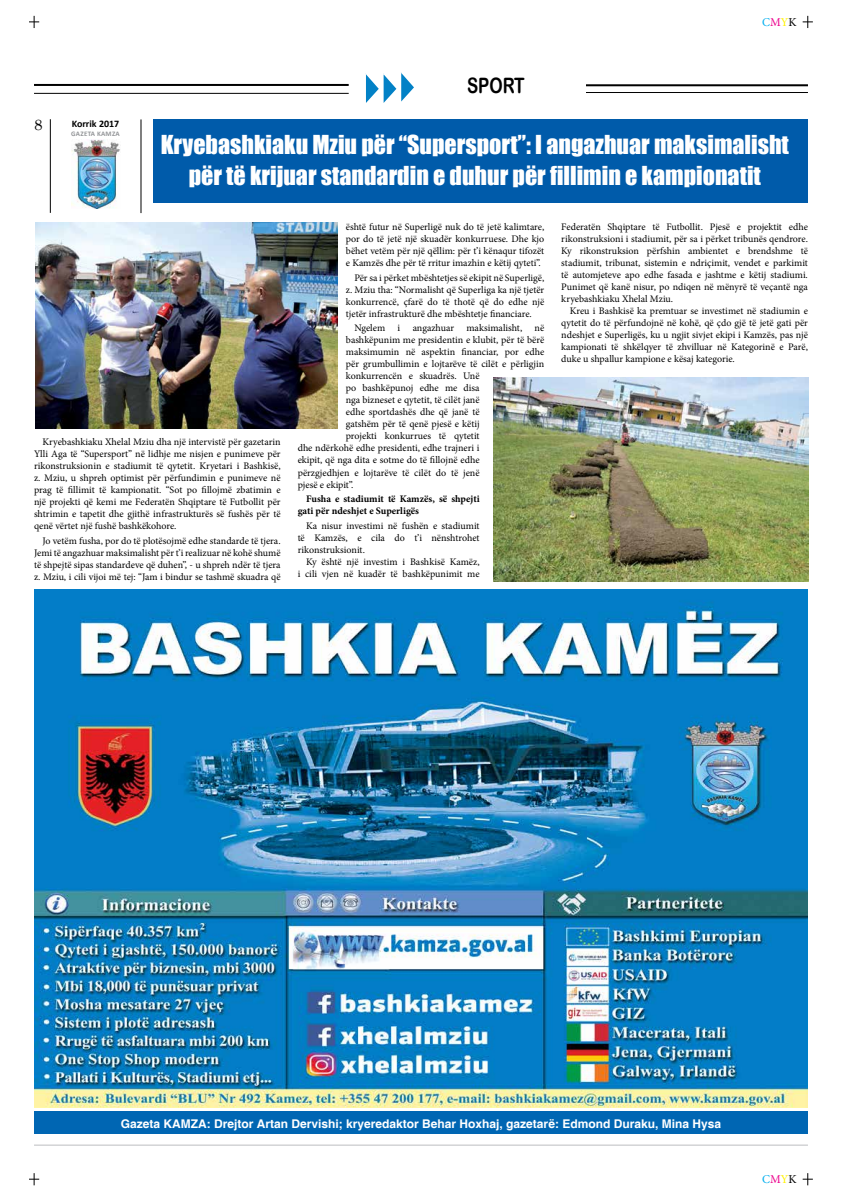
<style>
.page{position:relative;width:842px;height:1191px;background:#fff}
.page>*{position:absolute;margin:0;border:0;box-sizing:border-box;transform-origin:0 0}
.t1{font:24px/31px "Impact";color:#fff;text-align:center}
.t2{font:21.2px "Arial Rounded MT Bold";color:#000;scale:.79 1}
.t3{font:15px "Century Schoolbook";color:#000}
.t4{font:700 12px "Helvetica";color:#fff}
.t5{font:12px "Minion Pro";color:#00aeef}
.t6{font:10px/12px "Minion Pro";color:#000;text-align:justify}
.t7{font:700 10px/12px "Minion Pro";color:#000}
.t8{font:700 10px "Calibri";color:#000}
.t9{font:700 7px "Calibri";letter-spacing:.04em;color:#939598}
.s1{color:#ec008c}
.s2{color:#fff200}
.s3{color:#000}
</style>
<div class="page">
<hr style="left:34px;top:84px;width:315px;height:2px;background:#000">
<hr style="left:34px;top:93px;width:315px;height:1px;background:#000">
<svg style="left:365px;top:72px;width:49px;height:31px"></svg>
<hr style="left:34px;top:1144px;width:774px;height:1px;background:#bcbec0">
<hr style="left:50px;top:119px;width:1px;height:94px;background:#000">
<hr style="left:140px;top:119px;width:1px;height:94px;background:#000">
<hr style="left:586px;top:92px;width:222px;height:1px;background:#000">
<img style="left:71px;top:139px;width:49px;height:69px">
<hr style="left:586px;top:84px;width:222px;height:2px;background:#000">
<svg style="left:29px;top:16px;width:10px;height:12px"></svg>
<svg style="left:803px;top:16px;width:10px;height:12px"></svg>
<svg style="left:29px;top:1173px;width:10px;height:12px"></svg>
<svg style="left:803px;top:1173px;width:10px;height:12px"></svg>
<div style="left:34px;top:1111px;width:774px;height:23px;background:#0066b3"></div>
<div style="left:153px;top:119px;width:655px;height:84px;background:#005baa"></div>
<img style="left:34px;top:589px;width:774px;height:518px">
<img style="left:35px;top:222px;width:302px;height:207px">
<img style="left:494px;top:378px;width:314px;height:203px">
<h3 class="t3" style="left:34px;top:112px;width:10px">8</h3>
<p class="t8" style="left:72px;top:117px;width:49px">Korrik 2017</p>
<p class="t9" style="left:71px;top:129px;width:50px">GAZETA KAMZA</p>
<h2 class="t2" style="left:467px;top:73px;width:74px">SPORT</h2>
<p class="t5" style="left:762px;top:14px;width:36px">C<span class="s1">M</span><span class="s2">Y</span><span class="s3">K</span></p>
<h1 class="t1" style="left:161px;top:128px;width:630px">Kryebashkiaku Mziu për “Supersport”: I angazhuar maksimalisht për të krijuar standardin e duhur për fillimin e kampionatit</h1>
<p class="t6" style="left:34px;top:436px;width:248px;text-indent:8px">Kryebashkiaku Xhelal Mziu dha një intervistë për gazetarin Ylli Aga të “Supersport” në lidhje me nisjen e punimeve për rikonstruksionin e stadiumit të qytetit. Kryetari i Bashkisë, z. Mziu, u shpreh optimist për përfundimin e punimeve në prag të fillimit të kampionatit. “Sot po fillojmë zbatimin e një projekti që kemi me Federatën Shqiptare të Futbollit për shtrimin e tapetit dhe gjithë infrastrukturës së fushës për të qenë vërtet një fushë bashkëkohore.</p>
<p class="t6" style="left:34px;top:534px;width:248px;text-indent:8px">Jo vetëm fusha, por do të plotësojmë edhe standarde të tjera.<br>Jemi të angazhuar maksimalisht për t’i realizuar në kohë shumë të shpejtë sipas standardeve që duhen”, - u shpreh ndër të tjera z. Mziu, i cili vijoi më tej: “Jam i bindur se tashmë skuadra që</p>
<p class="t6" style="left:346px;top:221px;width:200px">është futur në Superligë nuk do të jetë kalimtare, por do të jetë një skuadër konkurruese. Dhe kjo bëhet vetëm për një qëllim: për t’i kënaqur tifozët e Kamzës dhe për të rritur imazhin e këtij qyteti”.</p>
<p class="t6" style="left:346px;top:271px;width:200px;text-indent:8px">Për sa i përket mbështetjes së ekipit në Superligë, z. Mziu tha: “Normalisht që Superliga ka një tjetër konkurrencë, çfarë do të thotë që do edhe një tjetër infrastrukturë dhe mbështetje financiare.</p>
<p class="t6" style="left:354px;top:322px;width:191px">Ngelem i angazhuar maksimalisht, në</p>
<p class="t6" style="left:346px;top:334px;width:200px">bashkëpunim me presidentin e klubit, për të bërë</p>
<p class="t6" style="left:346px;top:346px;width:200px">maksimumin në aspektin financiar, por edhe</p>
<p class="t6" style="left:346px;top:358px;width:200px">për grumbullimin e lojtarëve të cilët e përligjin</p>
<p class="t6" style="left:346px;top:370px;width:135px">konkurrencën e skuadrës. Unë</p>
<p class="t6" style="left:346px;top:382px;width:135px">po bashkëpunoj edhe me disa</p>
<p class="t6" style="left:346px;top:394px;width:135px">nga bizneset e qytetit, të cilët janë</p>
<p class="t6" style="left:346px;top:406px;width:135px">edhe sportdashës dhe që janë të</p>
<p class="t6" style="left:346px;top:418px;width:135px">gatshëm për të qenë pjesë e këtij</p>
<p class="t6" style="left:346px;top:430px;width:135px">projekti konkurrues të qytetit</p>
<p class="t6" style="left:298px;top:442px;width:183px">dhe ndërkohë edhe presidenti, edhe trajneri i</p>
<p class="t6" style="left:298px;top:454px;width:183px">ekipit, që nga dita e sotme do të fillojnë edhe</p>
<p class="t6" style="left:298px;top:466px;width:183px">përzgjedhjen e lojtarëve të cilët do të jenë</p>
<p class="t6" style="left:298px;top:478px;width:57px">pjesë e ekipit”.</p>
<p class="t7" style="left:298px;top:493px;width:183px;text-indent:8px">Fusha e stadiumit të Kamzës, së shpejti gati për ndeshjet e Superligës</p>
<p class="t6" style="left:298px;top:520px;width:183px;text-indent:8px">Ka nisur investimi në fushën e stadiumit të Kamzës, e cila do t’i nënshtrohet rikonstruksionit.</p>
<p class="t6" style="left:298px;top:556px;width:183px;text-align:right">Ky është një investim i Bashkisë Kamëz,<br>i cili vjen në kuadër të bashkëpunimit me</p>
<p class="t6" style="left:561px;top:221px;width:248px">Federatën Shqiptare të Futbollit. Pjesë e projektit edhe rikonstruksioni i stadiumit, për sa i përket tribunës qendrore.<br>Ky rikonstruksion përfshin ambientet e brendshme të stadiumit, tribunat, sistemin e ndriçimit, vendet e parkimit të automjeteve apo edhe fasada e jashtme e këtij stadiumi.<br>Punimet që kanë nisur, po ndiqen në mënyrë të veçantë nga kryebashkiaku Xhelal Mziu.</p>
<p class="t6" style="left:561px;top:305px;width:248px;text-indent:8px">Kreu i Bashkisë ka premtuar se investimet në stadiumin e qytetit do të përfundojnë në kohë, që çdo gjë të jetë gati për ndeshjet e Superligës, ku u ngjit sivjet ekipi i Kamzës, pas një kampionati të shkëlqyer të zhvilluar në Kategorinë e Parë, duke u shpallur kampione e kësaj kategorie.</p>
<p class="t4" style="left:121px;top:1116px;width:602px">Gazeta KAMZA: Drejtor Artan Dervishi; kryeredaktor Behar Hoxhaj, gazetarë: Edmond Duraku, Mina Hysa</p>
<p class="t5" style="left:762px;top:1171px;width:36px">C<span class="s1">M</span><span class="s2">Y</span><span class="s3">K</span></p>
</div>
